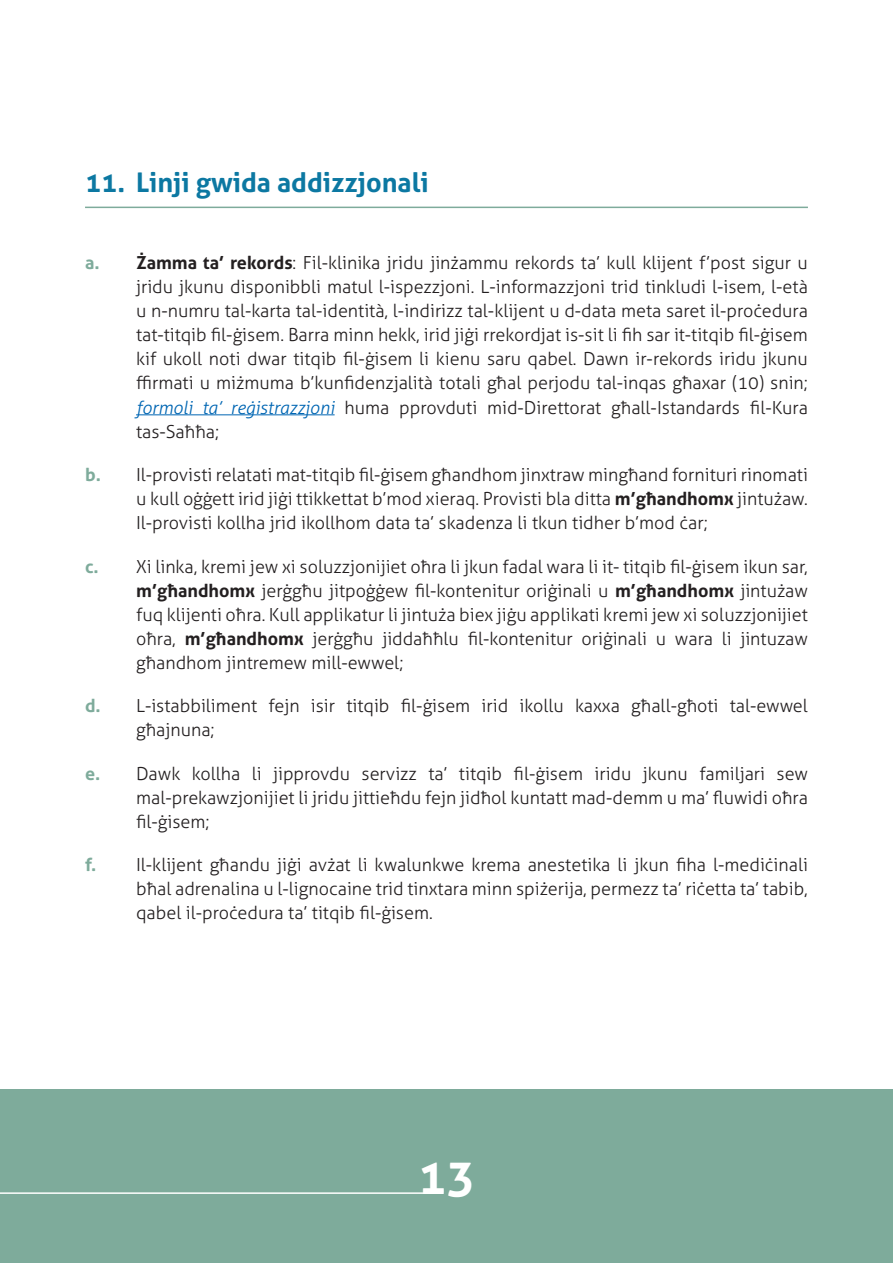
<style>
.page{position:relative;width:893px;height:1263px;background:#fff}
.page>*{position:absolute;margin:0;border:0;box-sizing:border-box;transform-origin:0 0}
.t1{font:700 48px "Aller";color:#fff}
.Normal__Web{font:700 27px "Aller";color:#0c78a2}
.Bullet{font:300 18px/24px "Aller";color:#231f20;text-align:justify}
.s1{font-weight:700;color:#7eab9b}
.s2{font-weight:700}
.s3{font-style:italic;color:#0166b3}
</style>
<div class="page">
<div style="left:0;top:1089px;width:893px;height:174px;background:#7eab9b"></div>
<hr style="left:136px;top:414px;width:199px;height:1px;background:#0166b3">
<hr style="left:85px;top:207px;width:723px;height:1px;background:#7eab9b">
<hr style="left:0;top:1192px;width:429px;height:2px;background:#fff">
<p class="Normal__Web" style="left:85px;top:166px;width:345px">11. Linji gwida addizzjonali</p>
<p class="Bullet" style="left:136px;top:251px;width:673px;text-indent:-51px"><span class="s1">a.</span> <span class="s2">Żamma ta’ rekords</span>: Fil‑klinika jridu jinżammu rekords ta’ kull klijent f’post sigur u jridu jkunu disponibbli matul l‑ispezzjoni. L‑informazzjoni trid tinkludi l‑isem, l‑età u n‑numru tal‑karta tal‑identità, l‑indirizz tal‑klijent u d‑data meta saret il‑proċedura tat‑titqib fil‑ġisem. Barra minn hekk, irid jiġi rrekordjat is‑sit li fih sar it‑titqib fil‑ġisem kif ukoll noti dwar titqib fil‑ġisem li kienu saru qabel. Dawn ir‑rekords iridu jkunu ffirmati u miżmuma b’kunfidenzjalità totali għal perjodu tal‑inqas għaxar (10) snin; <span class="s3">formoli ta’ reġistrazzjoni</span> huma pprovduti mid‑Direttorat għall‑Istandards fil‑Kura tas‑Saħħa;</p>
<p class="Bullet" style="left:136px;top:463px;width:673px;text-indent:-51px"><span class="s1">b.</span> Il‑provisti relatati mat‑titqib fil‑ġisem għandhom jinxtraw mingħand fornituri rinomati u kull oġġett irid jiġi ttikkettat b’mod xieraq. Provisti bla ditta <span class="s2">m’għandhomx</span> jintużaw.<br>Il‑provisti kollha jrid ikollhom data ta’ skadenza li tkun tidher b’mod ċar;</p>
<p class="Bullet" style="left:136px;top:554px;width:673px;text-indent:-51px"><span class="s1">c.</span> Xi linka, kremi jew xi soluzzjonijiet oħra li jkun fadal wara li it‑ titqib fil‑ġisem ikun sar, <span class="s2">m’għandhomx</span> jerġgħu jitpoġġew fil‑kontenitur oriġinali u <span class="s2">m’għandhomx</span> jintużaw fuq klijenti oħra. Kull applikatur li jintuża biex jiġu applikati kremi jew xi soluzzjonijiet oħra, <span class="s2">m’għandhomx</span> jerġgħu jiddaħħlu fil‑kontenitur oriġinali u wara li jintuzaw għandhom jintremew mill‑ewwel;</p>
<p class="Bullet" style="left:136px;top:694px;width:673px;text-indent:-51px"><span class="s1">d.</span> L‑istabbiliment fejn isir titqib fil‑ġisem irid ikollu kaxxa għall‑għoti tal‑ewwel għajnuna;</p>
<p class="Bullet" style="left:136px;top:761px;width:673px;text-indent:-51px"><span class="s1">e.</span> Dawk kollha li jipprovdu servizz ta’ titqib fil‑ġisem iridu jkunu familjari sew mal‑prekawzjonijiet li jridu jittieħdu fejn jidħol kuntatt mad‑demm u ma’ fluwidi oħra fil‑ġisem;</p>
<p class="Bullet" style="left:136px;top:853px;width:673px;text-indent:-51px"><span class="s1">f.</span> Il‑klijent għandu jiġi avżat li kwalunkwe krema anestetika li jkun fiha l‑mediċinali bħal adrenalina u l‑lignocaine trid tinxtara minn spiżerija, permezz ta’ riċetta ta’ tabib, qabel il‑proċedura ta’ titqib fil‑ġisem.</p>
<h1 class="t1" style="left:418px;top:1147px;width:59px">13</h1>
</div>
